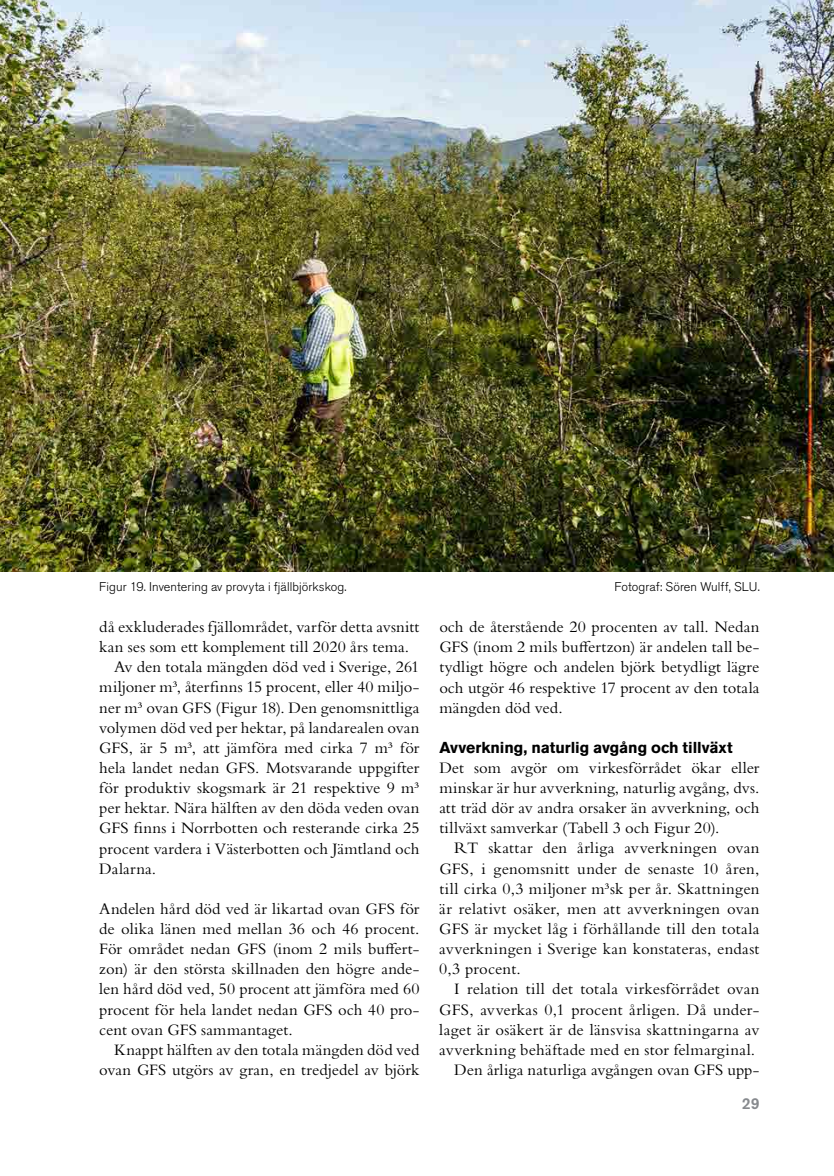
<style>
.page{position:relative;width:834px;height:1176px;background:#fff}
.page>*{position:absolute;margin:0;border:0;box-sizing:border-box;transform-origin:0 0}
.t1{font:16.62px/20.1px "Bembo Std";letter-spacing:.005em;color:#000;text-align:justify}
.t2{font:700 15.75px "Akzidenz Grotesk BE";letter-spacing:-.005em;color:#000}
.t3{font:500 15.75px "Akzidenz Grotesk BE";color:#878a8e}
.t4{font:300 12.6px "Akzidenz Grotesk BE";letter-spacing:.005em;color:#000}
</style>
<div class="page">
<img style="left:0;top:0;width:833px;height:572px">
<p class="t4" style="left:99px;top:580px;width:249px">Figur 19. Inventering av provyta i fjällbjörkskog.</p>
<p class="t4" style="left:614px;top:580px;width:147px">Fotograf: Sören Wulff, SLU.</p>
<p class="t1" style="left:99px;top:616px;width:321px">då exkluderades fjällområdet, varför detta avsnitt</p>
<p class="t1" style="left:99px;top:636px;width:311px">kan ses som ett komplement till 2020 års tema.</p>
<p class="t1" style="left:114px;top:657px;width:307px">Av den totala mängden död ved i Sverige, 261</p>
<p class="t1" style="left:99px;top:677px;width:321px">miljoner m3, återfinns 15 procent, eller 40 miljo-</p>
<p class="t1" style="left:99px;top:697px;width:321px">ner m3 ovan GFS (Figur 18). Den genomsnittliga</p>
<p class="t1" style="left:99px;top:717px;width:321px">volymen död ved per hektar, på landarealen ovan</p>
<p class="t1" style="left:99px;top:737px;width:321px">GFS, är 5 m3, att jämföra med cirka 7 m3 för</p>
<p class="t1" style="left:99px;top:757px;width:321px">hela landet nedan GFS. Motsvarande uppgifter</p>
<p class="t1" style="left:99px;top:777px;width:321px">för produktiv skogsmark är 21 respektive 9 m3</p>
<p class="t1" style="left:99px;top:797px;width:321px">per hektar. Nära hälften av den döda veden ovan</p>
<p class="t1" style="left:99px;top:818px;width:321px">GFS finns i Norrbotten och resterande cirka 25</p>
<p class="t1" style="left:99px;top:838px;width:321px">procent vardera i Västerbotten och Jämtland och</p>
<p class="t1" style="left:99px;top:858px;width:58px">Dalarna.</p>
<p class="t1" style="left:99px;top:898px;width:322px">Andelen hård död ved är likartad ovan GFS för de olika länen med mellan 36 och 46 procent.<br>För området nedan GFS (inom 2 mils buffert&shy;zon) är den största skillnaden den högre ande&shy;len hård död ved, 50 procent att jämföra med 60 procent för hela landet nedan GFS och 40 pro&shy;cent ovan GFS sammantaget.</p>
<p class="t1" style="left:99px;top:1039px;width:321px;text-align:right">Knappt hälften av den totala mängden död ved ovan GFS utgörs av gran, en tredjedel av björk</p>
<p class="t1" style="left:439px;top:616px;width:321px">och de återstående 20 procenten av tall. Nedan GFS (inom 2 mils buffertzon) är andelen tall be&shy;tydligt högre och andelen björk betydligt lägre och utgör 46 respektive 17 procent av den totala mängden död ved.</p>
<p class="t2" style="left:439px;top:738px;width:295px">Avverkning, naturlig avgång och tillväxt</p>
<p class="t1" style="left:439px;top:757px;width:321px">Det som avgör om virkesförrådet ökar eller minskar är hur avverkning, naturlig avgång, dvs. att träd dör av andra orsaker än avverkning, och tillväxt samverkar (Tabell 3 och Figur 20).</p>
<p class="t1" style="left:439px;top:838px;width:321px;text-indent:15px">RT skattar den årliga avverkningen ovan GFS, i genomsnitt under de senaste 10 åren, till cirka 0,3 miljoner m3sk per år. Skattningen är relativt osäker, men att avverkningen ovan GFS är mycket låg i förhållande till den totala avverkningen i Sverige kan konstateras, endast 0,3 procent.</p>
<p class="t1" style="left:439px;top:979px;width:321px;text-align:right">I relation till det totala virkesförrådet ovan GFS, avverkas 0,1 procent årligen. Då under&shy;laget är osäkert är de länsvisa skattningarna av avverkning behäftade med en stor felmarginal.<br>Den årliga naturliga avgången ovan GFS upp-</p>
<p class="t3" style="left:741px;top:1094px;width:19px">29</p>
</div>
